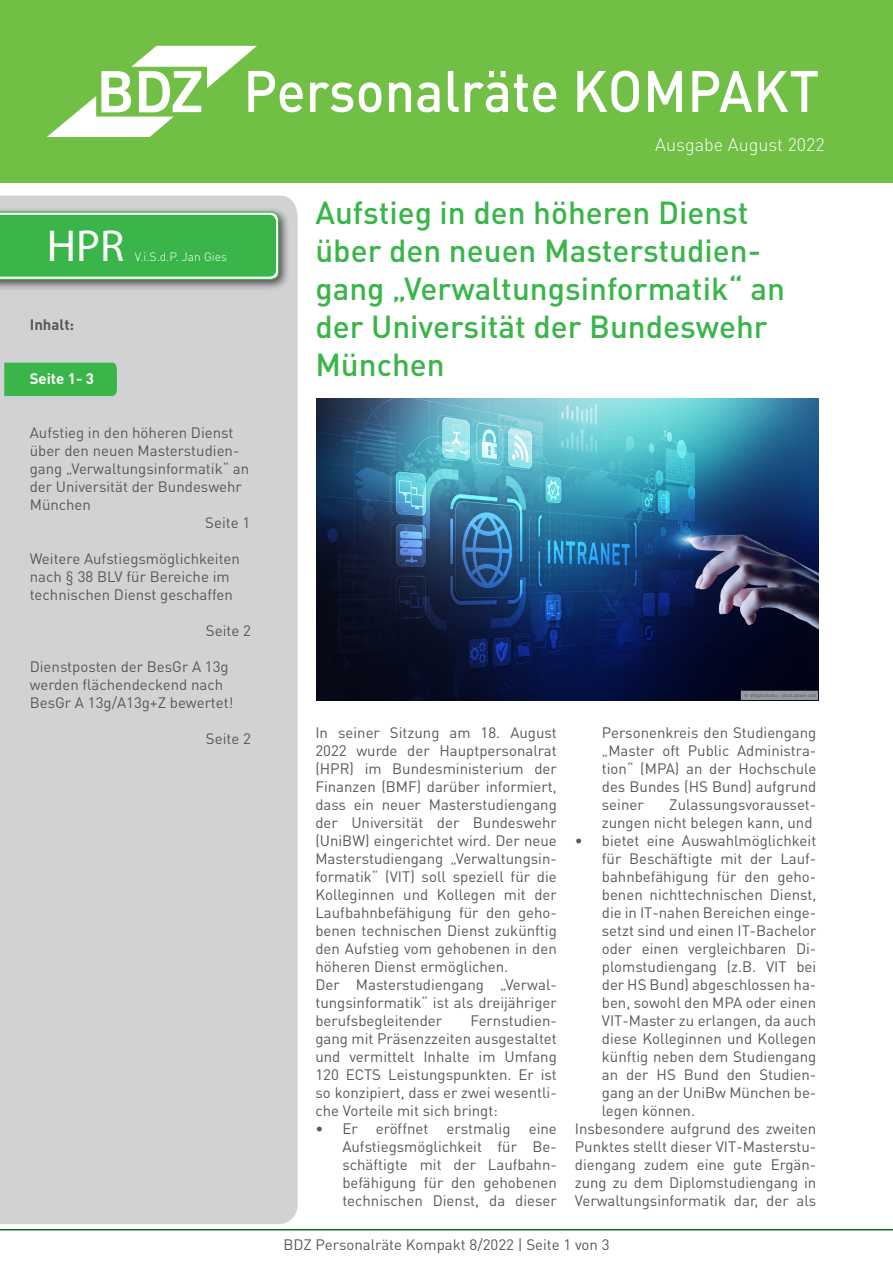
<style>
.page{position:relative;width:893px;height:1263px;background:#fff}
.page>*{position:absolute;margin:0;border:0;box-sizing:border-box;transform-origin:0 0}
.t1{font:45px "Myriad Pro";color:#fff}
.t2{font:500 31.5px/37.8px "DIN Pro";color:#3ab54a}
.t3{font:300 18px "DIN Pro";color:#fff}
.t4{font:15px/18px "DIN Pro";color:#57585a;text-align:justify}
.t5{font:700 15px "DIN Pro";color:#fff}
.t6{font:700 15px "DIN Pro";color:#57585a}
.t7{font:300 12px "DIN Pro";color:#fff}
</style>
<div class="page">
<hr style="left:0;top:1229px;width:893px;height:1px;background:#086c28">
<div style="left:0;top:0;width:893px;height:183px;background:#71bf44"></div>
<div style="left:0;top:196px;width:298px;height:1028px;background:#d1d2d4"></div>
<svg style="left:47px;top:46px;width:771px;height:91px"></svg>
<div style="left:0;top:207px;width:291px;height:84px;background:#231f20;opacity:.75"></div>
<svg style="left:0;top:211px;width:280px;height:70px;background:#4ab958"></svg>
<div style="left:4px;top:363px;width:113px;height:33px;background:#3ab54a"></div>
<img style="left:317px;top:399px;width:502px;height:301px">
<p class="t1" style="left:47px;top:218px;width:79px">HPR</p>
<p class="t7" style="left:135px;top:248px;width:94px">V.i.S.d.P. Jan Gies</p>
<p class="t6" style="left:30px;top:315px;width:46px">Inhalt:</p>
<p class="t5" style="left:30px;top:369px;width:66px">Seite 1- 3</p>
<p class="t4" style="left:30px;top:423px;width:205px">Aufstieg in den höheren Dienst</p>
<p class="t4" style="left:30px;top:441px;width:211px">über den neuen Masterstudien-</p>
<p class="t4" style="left:30px;top:459px;width:221px">gang „Verwaltungsinformatik“ an</p>
<p class="t4" style="left:30px;top:477px;width:214px">der Universität der Bundeswehr</p>
<p class="t4" style="left:30px;top:495px;width:63px">München</p>
<p class="t4" style="left:205px;top:513px;width:46px">Seite 1</p>
<p class="t4" style="left:30px;top:549px;width:212px;text-align:left">Weitere Aufstiegsmöglichkeiten nach § 38 BLV für Bereiche im technischen Dienst geschaffen</p>
<p class="t4" style="left:206px;top:621px;width:46px">Seite 2</p>
<p class="t4" style="left:30px;top:657px;width:205px;text-align:left">Dienstposten der BesGr A 13g werden flächendeckend nach<br>BesGr A 13g/A13g+Z bewertet!</p>
<p class="t4" style="left:206px;top:729px;width:46px">Seite 2</p>
<p class="t3" style="left:655px;top:132px;width:171px">Ausgabe August 2022</p>
<p class="t2" style="left:315px;top:193px;width:471px">Aufstieg in den höheren Dienst über den neuen Masterstudien&shy;gang „Verwaltungsinformatik“ an der Universität der Bundeswehr<br>München</p>
<p class="t4" style="left:315px;top:723px;width:243px">In seiner Sitzung am 18. August 2022 wurde der Hauptpersonalrat (HPR) im Bundesministerium der Finanzen (BMF) darüber informiert, dass ein neuer Masterstudiengang der Universität der Bundeswehr (UniBW) eingerichtet wird. Der neue Masterstudiengang „Verwaltungsin&shy;formatik“ (VIT) soll speziell für die Kolleginnen und Kollegen mit der Laufbahnbefähigung für den geho&shy;benen technischen Dienst zukünftig den Aufstieg vom gehobenen in den höheren Dienst ermöglichen.</p>
<p class="t4" style="left:315px;top:975px;width:243px">Der Masterstudiengang „Verwal&shy;tungsinformatik“ ist als dreijähriger berufsbegleitender</p>
<p class="t4" style="left:315px;top:1011px;width:243px;text-indent:155px">Fernstudien&shy;gang mit Präsenzzeiten ausgestaltet und vermittelt Inhalte im Umfang 120 ECTS Leistungspunkten. Er ist so konzipiert, dass er zwei wesentli&shy;che Vorteile mit sich bringt:</p>
<p class="t4" style="left:342px;top:1119px;width:216px;text-indent:-27px">• Er eröffnet erstmalig eine Aufstiegsmöglichkeit für Be&shy;schäftigte mit der Laufbahn&shy;befähigung für den gehobenen technischen Dienst, da dieser</p>
<p class="t4" style="left:602px;top:723px;width:216px">Personenkreis den Studiengang „Master oft Public Administra&shy;tion“ (MPA) an der Hochschule des Bundes (HS Bund) aufgrund seiner</p>
<p class="t4" style="left:602px;top:795px;width:216px;text-align:right">Zulassungsvorausset-<br>zungen nicht belegen kann, und</p>
<p class="t4" style="left:602px;top:831px;width:216px;text-indent:-27px">• bietet eine Auswahlmöglichkeit für Beschäftigte mit der Lauf&shy;bahnbefähigung für den geho&shy;benen nichttechnischen Dienst, die in IT-nahen Bereichen einge&shy;setzt sind und einen IT-Bachelor oder einen vergleichbaren Di&shy;plomstudiengang (z.B. VIT bei der HS Bund) abgeschlossen ha&shy;ben, sowohl den MPA oder einen VIT-Master zu erlangen, da auch diese Kolleginnen und Kollegen künftig neben dem Studiengang an der HS Bund den Studien&shy;gang an der UniBw München be&shy;legen können.</p>
<p class="t4" style="left:575px;top:1119px;width:243px">Insbesondere aufgrund des zweiten Punktes stellt dieser VIT-Masterstu&shy;diengang zudem eine gute Ergän&shy;zung zu dem Diplomstudiengang in Verwaltungsinformatik dar, der als</p>
<p class="t4" style="left:283px;top:1235px;width:328px">BDZ Personalräte Kompakt 8/2022 | Seite 1 von 3</p>
</div>
